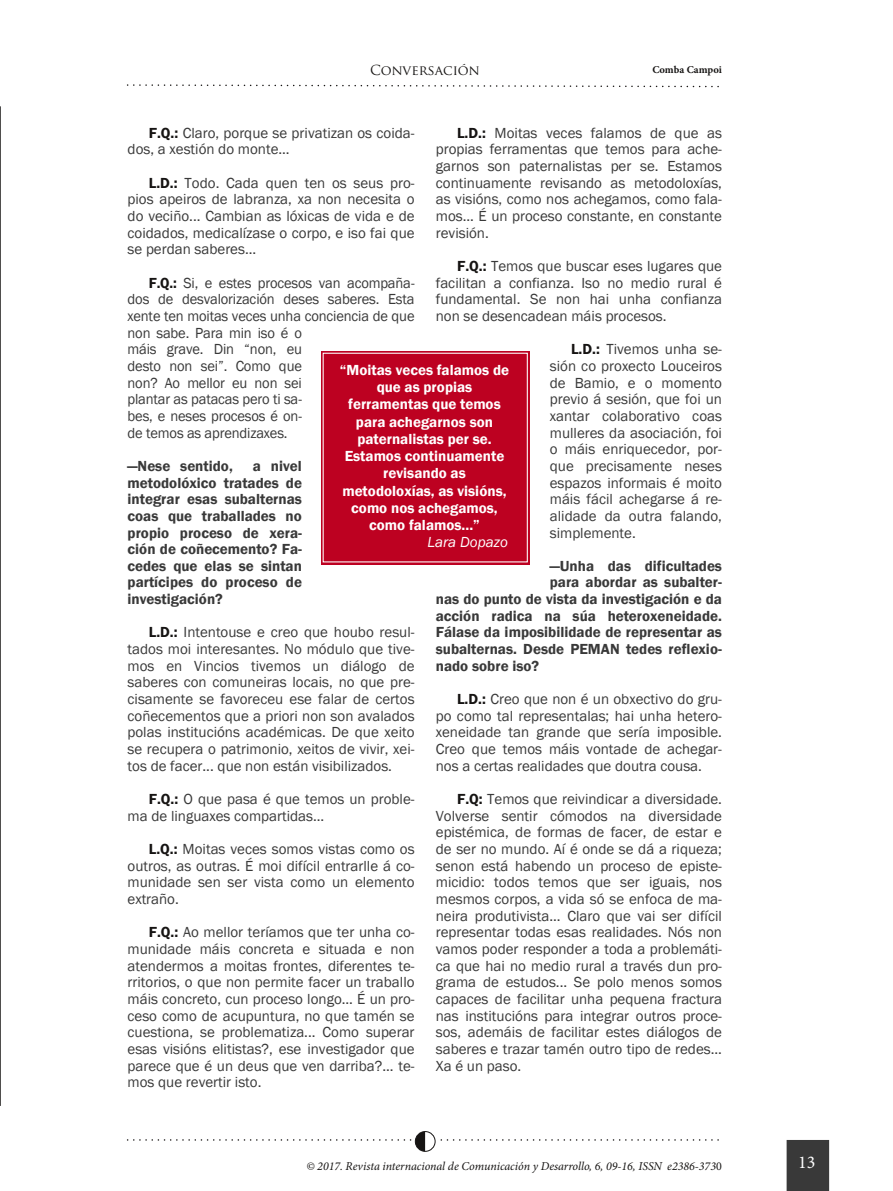
<style>
.page{position:relative;width:893px;height:1191px;background:#fff}
.page>*{position:absolute;margin:0;border:0;box-sizing:border-box;transform-origin:0 0}
.t1{font:18px "Minion Pro";color:#fff}
.t2{font:15px/16.6px "Franklin Gothic";color:#393939;text-align:justify}
.t3{font:600 15px/16.6px "Franklin Gothic";color:#393939;text-align:justify}
.t4{font:600 15px/17.2px "Franklin Gothic";color:#fff;text-align:center}
.t5{font:italic 15px "Franklin Gothic";color:#fff}
.t6{font:13.5px "Trajan Pro";color:#161413}
.t7{font:italic 12px "Minion Pro";color:#161413}
.t8{font:700 10.5px "Minion Pro";letter-spacing:.005em;color:#161413}
.s1{font-weight:600;color:#161413}
.s2{font-style:normal}
</style>
<div class="page">
<svg style="left:127px;top:84px;width:592px;height:4px"></svg>
<div style="left:787px;top:1140px;width:42px;height:51px;background:#393939"></div>
<div style="left:414px;top:1130px;width:22px;height:22px;border:2px solid #fff;border-radius:50%"></div>
<svg style="left:128px;top:1131px;width:591px;height:20px"></svg>
<hr style="left:0;top:106px;width:1px;height:1000px;background:#161413">
<div style="left:321px;top:351px;width:208px;height:213px;background:#bd0121"></div>
<div style="left:323px;top:353px;width:205px;height:209px;border:1px solid #fff"></div>
<p class="t6" style="left:370px;top:65px;width:111px">CONVERSACIÓN</p>
<p class="t8" style="left:652px;top:65px;width:71px">Comba Campoi</p>
<p class="t2" style="left:128px;top:124px;width:289px;text-indent:21px"><span class="s1">F.Q.:</span> Claro, porque se privatizan os coida&shy;dos, a xestión do monte...</p>
<p class="t2" style="left:128px;top:174px;width:289px;text-indent:21px"><span class="s1">L.D.:</span> Todo. Cada quen ten os seus pro&shy;pios apeiros de labranza, xa non necesita o do veciño... Cambian as lóxicas de vida e de coidados, medicalízase o corpo, e iso fai que se perdan saberes...</p>
<p class="t2" style="left:128px;top:274px;width:289px;text-align:left;text-indent:21px"><span class="s1">F.Q.:</span> Si, e estes procesos van acompaña&shy;dos de desvalorización deses saberes. Esta xente ten moitas veces unha conciencia de que non sabe. Para min iso é o<br>máis grave. Din “non, eu<br>desto non sei”. Como que<br>non? Ao mellor eu non sei<br>plantar as patacas pero ti sa-<br>bes, e neses procesos é on-<br>de temos as aprendizaxes.</p>
<p class="t3" style="left:128px;top:457px;width:107px">—Nese sentido,</p>
<p class="t2" style="left:436px;top:124px;width:288px;text-indent:21px"><span class="s1">L.D.:</span> Moitas veces falamos de que as propias ferramentas que temos para ache&shy;garnos son paternalistas per se. Estamos continuamente revisando as metodoloxías, as visións, como nos achegamos, como fala&shy;mos... É un proceso constante, en constante revisión.</p>
<p class="t2" style="left:436px;top:257px;width:288px;text-indent:21px"><span class="s1">F.Q.:</span> Temos que buscar eses lugares que facilitan a confianza. Iso no medio rural é fundamental. Se non hai unha confianza non se desencadean máis procesos.</p>
<p class="t2" style="left:550px;top:341px;width:174px;text-indent:21px"><span class="s1">L.D.:</span> Tivemos unha se&shy;sión co proxecto Louceiros de Bamio, e o momento previo á sesión, que foi un xantar colaborativo coas mulleres da asociación, foi o máis enriquecedor, por&shy;que precisamente neses espazos informais é moito máis fácil achegarse á re&shy;alidade da outra falando, simplemente.</p>
<p class="t3" style="left:550px;top:557px;width:174px">—Unha das dificultades</p>
<p class="t3" style="left:550px;top:574px;width:174px">para abordar as subalter-</p>
<p class="t3" style="left:436px;top:590px;width:288px">nas do punto de vista da investigación e da</p>
<p class="t3" style="left:436px;top:607px;width:288px">acción radica na súa heteroxeneidade.</p>
<p class="t3" style="left:436px;top:624px;width:288px">Fálase da imposibilidade de representar as</p>
<p class="t3" style="left:436px;top:640px;width:288px">subalternas. Desde PEMAN tedes reflexio-</p>
<p class="t3" style="left:436px;top:657px;width:105px">nado sobre iso?</p>
<p class="t2" style="left:436px;top:690px;width:288px;text-indent:21px"><span class="s1">L.D.:</span> Creo que non é un obxectivo do gru&shy;po como tal representalas; hai unha hetero&shy;xeneidade tan grande que sería imposible.<br>Creo que temos máis vontade de achegar&shy;nos a certas realidades que doutra cousa.</p>
<p class="t2" style="left:436px;top:790px;width:288px;text-indent:21px"><span class="s1">F.Q:</span> Temos que reivindicar a diversidade.<br>Volverse sentir cómodos na diversidade epistémica, de formas de facer, de estar e de ser no mundo. Aí é onde se dá a riqueza; senon está habendo un proceso de episte&shy;micidio: todos temos que ser iguais, nos mesmos corpos, a vida só se enfoca de ma&shy;neira produtivista... Claro que vai ser difícil representar todas esas realidades. Nós non vamos poder responder a toda a problemáti&shy;ca que hai no medio rural a través dun pro&shy;grama de estudos... Se polo menos somos capaces de facilitar unha pequena fractura nas institucións para integrar outros proce&shy;sos, ademáis de facilitar estes diálogos de saberes e trazar tamén outro tipo de redes...<br>Xa é un paso.</p>
<p class="t4" style="left:340px;top:361px;width:171px">“Moitas veces falamos de que as propias ferramentas que temos para achegarnos son paternalistas per se.<br>Estamos continuamente revisando as metodoloxías, as visións, como nos achegamos, como falamos...”</p>
<p class="t5" style="left:427px;top:533px;width:82px">Lara Dopazo</p>
<p class="t3" style="left:128px;top:457px;width:176px;text-indent:125px">a nivel metodolóxico tratades de integrar esas subalternas coas que traballades no propio proceso de xera&shy;ción de coñecemento? Fa&shy;cedes que elas se sintan partícipes do proceso de investigación?</p>
<p class="t2" style="left:128px;top:624px;width:289px;text-indent:21px"><span class="s1">L.D.:</span> Intentouse e creo que houbo resul&shy;tados moi interesantes. No módulo que tive&shy;mos en Vincios tivemos un diálogo de saberes con comuneiras locais, no que pre&shy;cisamente se favoreceu ese falar de certos coñecementos que a priori non son avalados polas institucións académicas. De que xeito se recupera o patrimonio, xeitos de vivir, xei&shy;tos de facer... que non están visibilizados.</p>
<p class="t2" style="left:128px;top:790px;width:289px;text-indent:21px"><span class="s1">F.Q.:</span> O que pasa é que temos un proble&shy;ma de linguaxes compartidas...</p>
<p class="t2" style="left:128px;top:840px;width:289px;text-indent:21px"><span class="s1">L.Q.:</span> Moitas veces somos vistas como os outros, as outras. É moi difícil entrarlle á co&shy;munidade sen ser vista como un elemento extraño.</p>
<p class="t2" style="left:128px;top:923px;width:289px;text-indent:21px"><span class="s1">F.Q.:</span> Ao mellor teríamos que ter unha co&shy;munidade máis concreta e situada e non atendermos a moitas frontes, diferentes te&shy;rritorios, o que non permite facer un traballo máis concreto, cun proceso longo... É un pro&shy;ceso como de acupuntura, no que tamén se cuestiona, se problematiza... Como superar esas visións elitistas?, ese investigador que parece que é un deus que ven darriba?... te&shy;mos que revertir isto.</p>
<p class="t7" style="left:306px;top:1161px;width:417px">© 2017. Revista internacional de Comunicación y Desarrollo, 6, 09-16, ISSN e2386-373<span class="s2">0</span></p>
<p class="t1" style="left:798px;top:1155px;width:19px">13</p>
</div>
